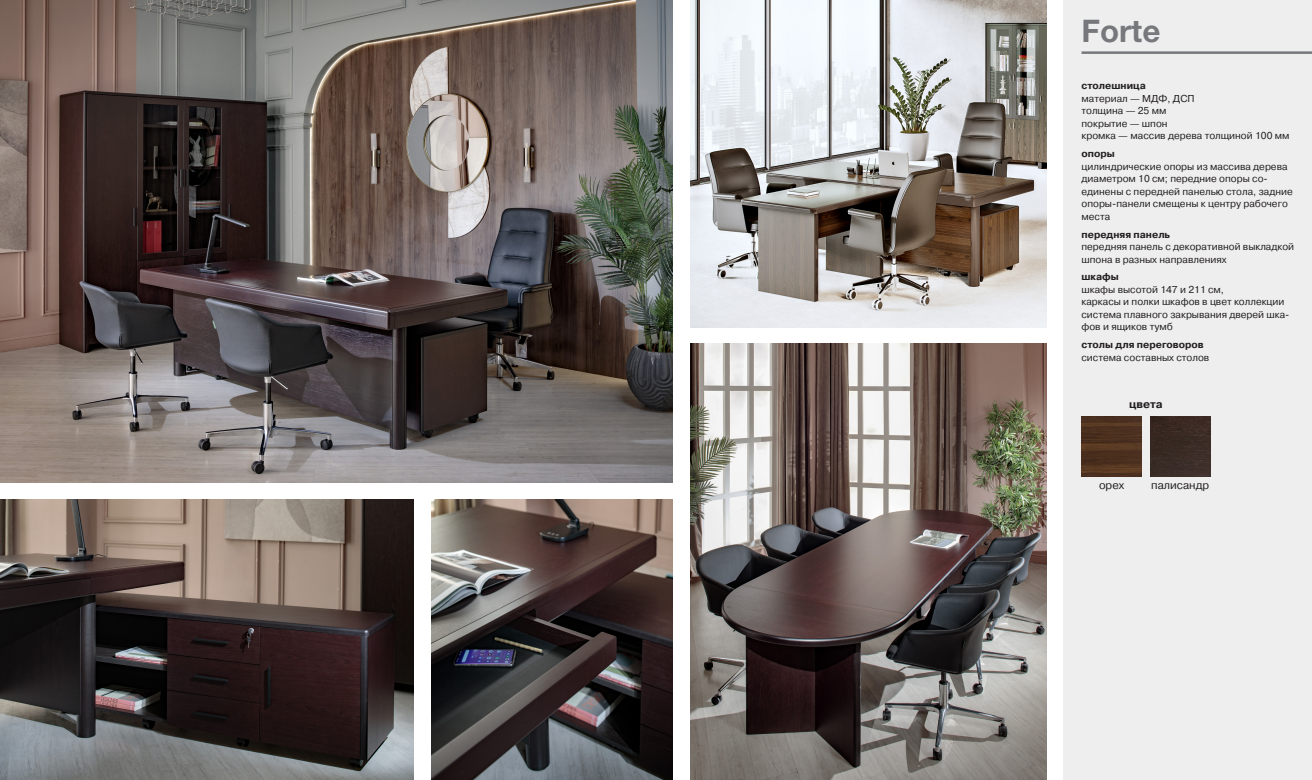
<style>
.page{position:relative;width:1312px;height:780px;background:#fff}
.page>*{position:absolute;margin:0;border:0;box-sizing:border-box;transform-origin:0 0}
.name{font:700 31.25px "Helvetica Neue LTCYR";color:#76787b}
.text{font:11.25px "Pragmatica C";color:#231f20}
.harakteristika{font:700 11.25px "Pragmatica C";color:#231f20}
.spisok{font:10px/12.5px "Pragmatica C";color:#231f20}
.s1{font-weight:700}
</style>
<div class="page">
<div style="left:1063px;top:0;width:248px;height:780px;background:#eeeeef"></div>
<hr style="left:1081px;top:51px;width:230px;height:3px;background:#76787b">
<img style="left:1081px;top:416px;width:60px;height:61px">
<img style="left:1150px;top:416px;width:59px;height:61px">
<img style="left:0;top:0;width:672px;height:482px">
<img style="left:0;top:499px;width:413px;height:281px">
<img style="left:431px;top:499px;width:241px;height:281px">
<img style="left:690px;top:0;width:355px;height:328px">
<img style="left:690px;top:343px;width:355px;height:437px">
<p class="name" style="left:1081px;top:13px;width:80px">Forte</p>
<p class="spisok" style="left:1081px;top:80px;width:209px"><span class="s1">столешница<br></span>материал — МДФ, ДСП<br>толщина — 25 мм<br>покрытие — шпон<br>кромка — массив дерева толщиной 100 мм</p>
<p class="spisok" style="left:1081px;top:148px;width:213px"><span class="s1">опоры<br></span>цилиндрические опоры из массива дерева диаметром 10 см; передние опоры со&shy;единены с передней панелью стола, задние опоры-панели смещены к центру рабочего места</p>
<p class="spisok" style="left:1081px;top:228px;width:214px"><span class="s1">передняя панель<br></span>передняя панель с декоративной выкладкой шпона в разных направлениях</p>
<p class="spisok" style="left:1081px;top:271px;width:209px"><span class="s1">шкафы<br></span>шкафы высотой 147 и 211 см,<br>каркасы и полки шкафов в цвет коллекции система плавного закрывания дверей шка&shy;фов и ящиков тумб</p>
<p class="spisok" style="left:1081px;top:338px;width:129px"><span class="s1">столы для переговоров </span>система составных столов</p>
<p class="harakteristika" style="left:1128px;top:398px;width:35px">цвета</p>
<p class="text" style="left:1098px;top:479px;width:27px">орех</p>
<p class="text" style="left:1150px;top:479px;width:60px">палисандр</p>
</div>
